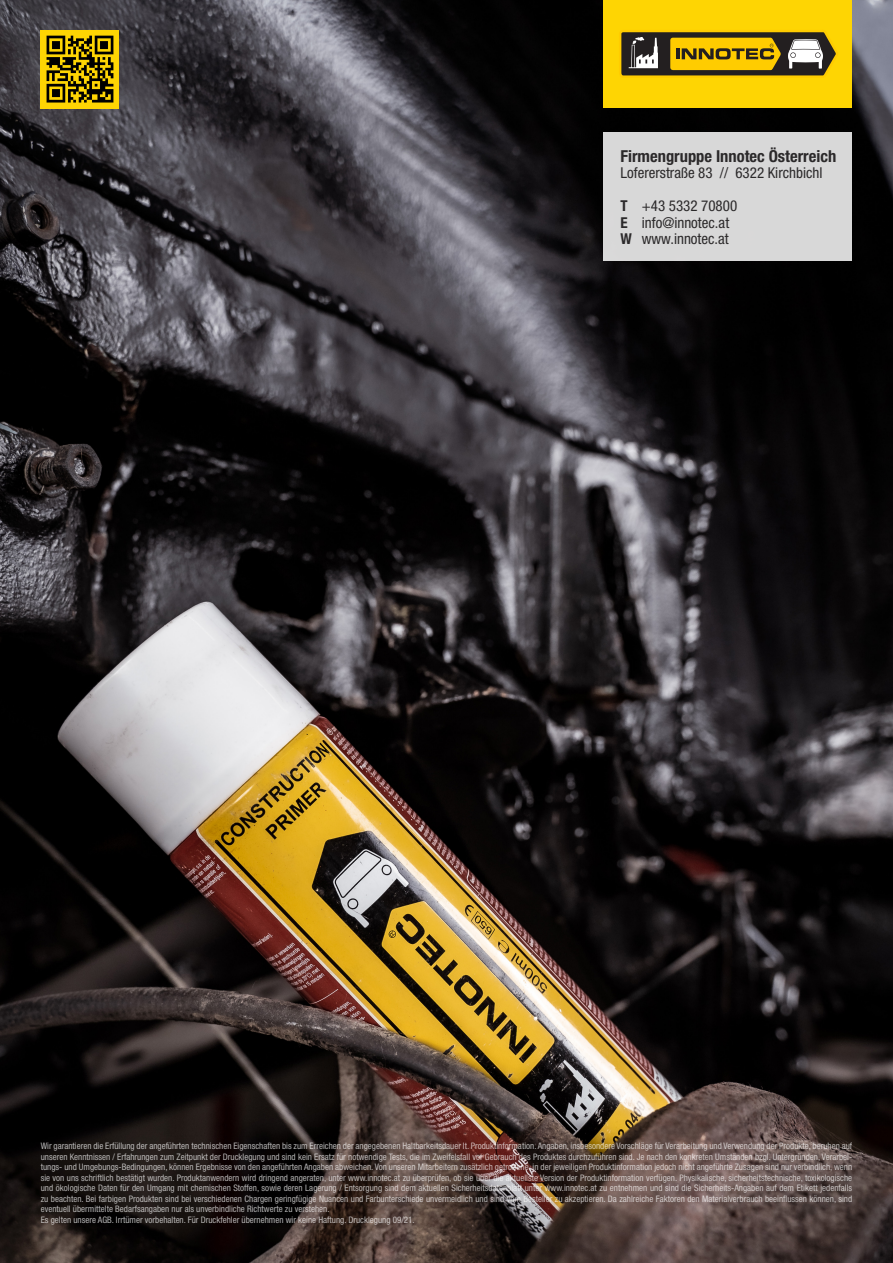
<style>
.page{position:relative;width:893px;height:1263px;background:#fff}
.page>*{position:absolute;margin:0;border:0;box-sizing:border-box;transform-origin:0 0}
.t1{font:700 condensed 16.5px "Helvetica Neue";color:#2b292a}
.t2{font:condensed 15px/16.5px "Helvetica Neue";color:#2b292a}
.t3{font:condensed 9px/10.5px "Helvetica Neue";color:#fff}
.s1{font-weight:700}
</style>
<div class="page">
<img style="left:0;top:0;width:893px;height:1263px">
<div style="left:604px;top:132px;width:248px;height:129px;background:#d8d8d8"></div>
<div style="left:41px;top:30px;width:78px;height:79px;background:#fed503"></div>
<img style="left:46px;top:35px;width:68px;height:68px">
<div style="left:604px;top:0;width:248px;height:108px;background:#fed503"></div>
<svg style="left:621px;top:32px;width:215px;height:44px"></svg>
<h1 class="t1" style="left:621px;top:146px;width:217px">Firmengruppe Innotec Österreich</h1>
<h2 class="t2" style="left:621px;top:165px;width:203px">Lofererstraße 83 // 6322 Kirchbichl</h2>
<h2 class="t2" style="left:621px;top:198px;width:118px"><span class="s1">T</span> +43 5332 70800<br><span class="s1">E</span> info@innotec.at<br><span class="s1">W</span> www.innotec.at</h2>
<p class="t3" style="left:41px;top:1140px;width:813px">Wir garantieren die Erfüllung der angeführten technischen Eigenschaften bis zum Erreichen der angegebenen Haltbarkeitsdauer lt. Produktinformation. Angaben, insbesondere Vorschläge für Verarbeitung und Verwendung der Produkte, beruhen auf unseren Kenntnissen / Erfahrungen zum Zeitpunkt der Drucklegung und sind kein Ersatz für notwendige Tests, die im Zweifelsfall vor Gebrauch des Produktes durchzuführen sind. Je nach den konkreten Umständen bzgl. Untergründen, Verarbei&shy;tungs- und Umgebungs-Bedingungen, können Ergebnisse von den angeführten Angaben abweichen. Von unseren Mitarbeitern zusätzlich getroffene, in der jeweiligen Produktinformation jedoch nicht angeführte Zusagen sind nur verbindlich, wenn sie von uns schriftlich bestätigt wurden. Produktanwendern wird dringend angeraten, unter www.innotec.at zu überprüfen, ob sie über die aktuellste Version der Produktinformation verfügen. Physikalische, sicherheitstechnische, toxikologische und ökologische Daten für den Umgang mit chemischen Stoffen, sowie deren Lagerung / Entsorgung sind dem aktuellen Sicherheitsdatenblatt unter www.innotec.at zu entnehmen und sind die Sicherheits-Angaben auf dem Etikett jedenfalls zu beachten. Bei farbigen Produkten sind bei verschiedenen Chargen geringfügige Nuancen und Farbunterschiede unvermeidlich und sind vom Besteller zu akzeptieren. Da zahlreiche Faktoren den Materialverbrauch beeinflussen können, sind eventuell übermittelte Bedarfsangaben nur als unverbindliche Richtwerte zu verstehen.<br>Es gelten unsere AGB. Irrtümer vorbehalten. Für Druckfehler übernehmen wir keine Haftung. Drucklegung 09/21.</p>
</div>
